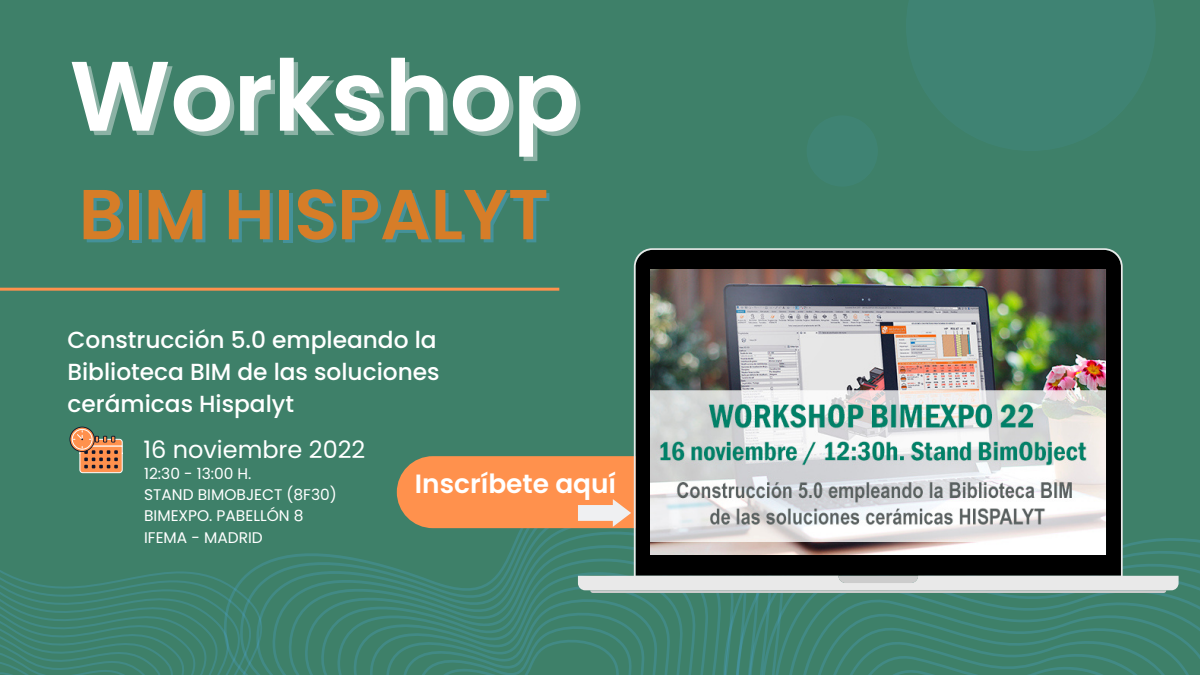
<style>
.page{position:relative;width:1200px;height:675px;background:#3e8069}
.page>*{position:absolute;margin:0;border:0;box-sizing:border-box;transform-origin:0 0}
.t1{font:600 98.6px "Poppins";color:#fff}
.t2{font:600 70.6px "Poppins";color:#d67d28}
.t3{font:600 26.4px "Poppins";color:#fff}
.t4{font:24px "Poppins";color:#fff}
.t5{font:500 23.3px/32.2px "Poppins";color:#fff}
.t6{font:15.4px/21.2px "Poppins";color:#fff}
</style>
<div class="page">
<svg style="left:328px;top:456px;width:239px;height:219px"></svg>
<div style="left:397px;top:456px;width:287px;height:72px;background:#ff914d;border-radius:36px"></div>
<svg style="left:567px;top:456px;width:633px;height:219px"></svg>
<svg style="left:578px;top:248px;width:601px;height:342px"></svg>
<svg style="left:838px;top:576px;width:80px;height:7px"></svg>
<svg style="left:590px;top:590px;width:576px;height:3px;background:#c2c7c5"></svg>
<img style="left:650px;top:269px;width:456px;height:285px">
<svg style="left:70px;top:427px;width:53px;height:20px"></svg>
<div style="left:807px;top:115px;width:71px;height:72px;background:#3f8373;border-radius:50%"></div>
<svg style="left:0;top:447px;width:328px;height:228px"></svg>
<hr style="left:0;top:288px;width:559px;height:3px;background:#ff914d">
<svg style="left:578px;top:499px;width:53px;height:28px"></svg>
<h1 class="t1" style="left:69px;top:27px;width:511px">Workshop</h1>
<h2 class="t2" style="left:79px;top:165px;width:471px">BIM HISPALYT</h2>
<p class="t5" style="left:68px;top:324px;width:374px">Construcción 5.0 empleando la<br>Biblioteca BIM de las soluciones cerámicas Hispalyt</p>
<p class="t4" style="left:143px;top:433px;width:223px">16 noviembre 2022</p>
<p class="t6" style="left:144px;top:463px;width:194px">12:30 - 13:00 H.<br>STAND BIMOBJECT (8F30)<br>BIMEXPO. PABELLÓN 8<br>IFEMA - MADRID</p>
<p class="t3" style="left:415px;top:465px;width:203px">Inscríbete aquí</p>
</div>
